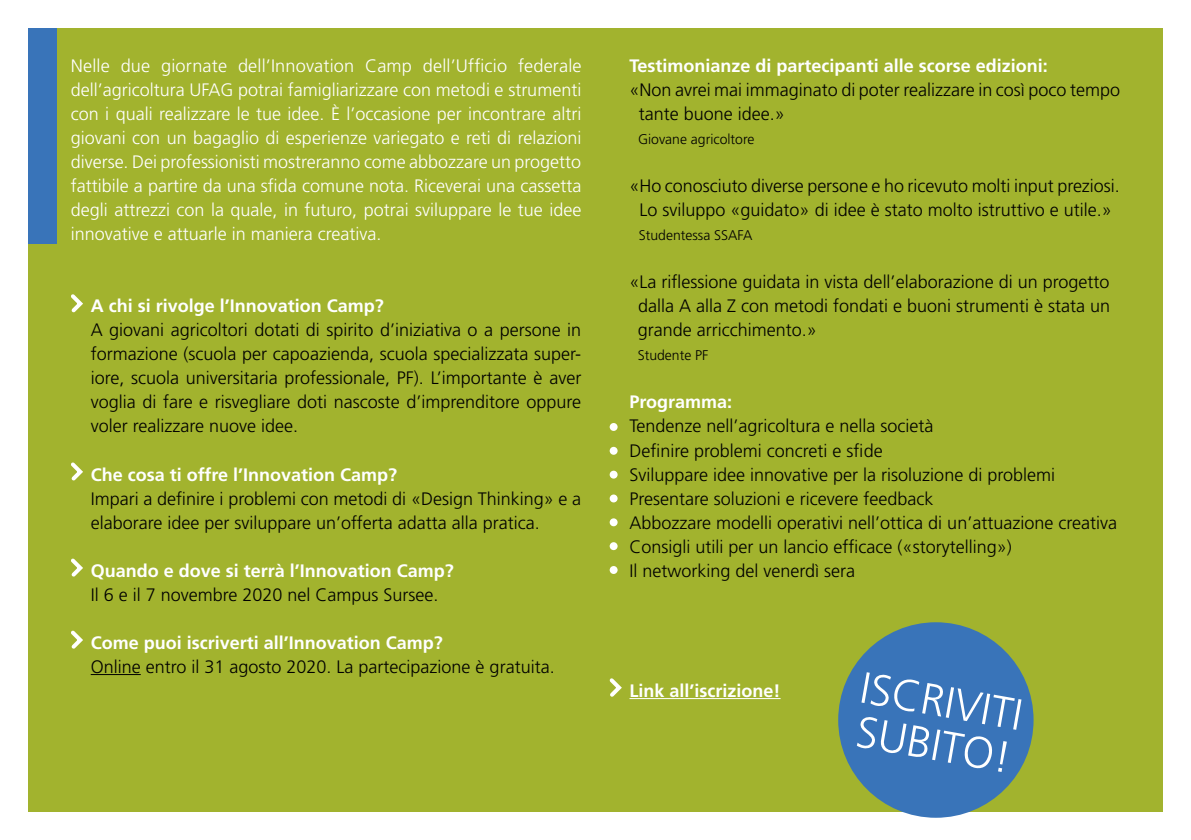
<style>
.page{position:relative;width:1191px;height:840px;background:#fff}
.page>*{position:absolute;margin:0;border:0;box-sizing:border-box;transform-origin:0 0}
.t1{font:300 44px/44px "Frutiger";color:#fff}
.t2{font:300 18px/24px "Frutiger";color:#000}
.t3{font:300 18px/24px "Frutiger";color:#fff;text-align:justify}
.t4{font:700 18px "Frutiger";color:#fff}
.t5{font:300 14px "Frutiger";color:#000}
</style>
<div class="page">
<div style="left:28px;top:28px;width:1134px;height:783px;background:#a2b32e"></div>
<hr style="left:91px;top:673px;width:50px;height:1px;background:#000">
<svg style="left:71px;top:294px;width:12px;height:19px"></svg>
<svg style="left:71px;top:462px;width:12px;height:19px"></svg>
<svg style="left:71px;top:558px;width:12px;height:19px"></svg>
<svg style="left:71px;top:630px;width:12px;height:19px"></svg>
<div style="left:28px;top:28px;width:29px;height:216px;background:#3974b9"></div>
<div style="left:838px;top:622px;width:195px;height:195px;background:#3974b9;border-radius:50%"></div>
<hr style="left:629px;top:697px;width:151px;height:1px;background:#fff">
<svg style="left:609px;top:678px;width:13px;height:19px"></svg>
<div style="left:609px;top:423px;width:8px;height:7px;background:#fff;border-radius:50%"></div>
<div style="left:609px;top:470px;width:8px;height:8px;background:#fff;border-radius:50%"></div>
<div style="left:609px;top:542px;width:8px;height:8px;background:#fff;border-radius:50%"></div>
<svg style="left:609px;top:446px;width:8px;height:8px"></svg>
<div style="left:609px;top:518px;width:8px;height:8px;background:#fff;border-radius:50%"></div>
<div style="left:609px;top:494px;width:8px;height:8px;background:#fff;border-radius:50%"></div>
<svg style="left:609px;top:565px;width:8px;height:8px"></svg>
<p class="t3" style="left:71px;top:54px;width:512px">Nelle due giornate dell’Innovation Camp dell’Ufficio federale dell’agricoltura UFAG potrai famigliarizzare con metodi e strumenti con i quali realizzare le tue idee. È l’occasione per incontrare altri giovani con un bagaglio di esperienze variegato e reti di relazioni diverse. Dei professionisti mostreranno come abbozzare un progetto fattibile a partire da una sfida comune nota. Riceverai una cassetta degli attrezzi con la quale, in futuro, potrai sviluppare le tue idee innovative e attuarle in maniera creativa.</p>
<p class="t4" style="left:91px;top:295px;width:295px">A chi si rivolge l’Innovation Camp?</p>
<p class="t2" style="left:91px;top:318px;width:492px;text-align:justify">A giovani agricoltori dotati di spirito d’iniziativa o a persone in formazione (scuola per capoazienda, scuola specializzata super&shy;iore, scuola universitaria professionale, PF). L’importante è aver voglia di fare e risvegliare doti nascoste d’imprenditore oppure voler realizzare nuove idee.</p>
<p class="t4" style="left:91px;top:463px;width:308px">Che cosa ti offre l’Innovation Camp?</p>
<p class="t2" style="left:91px;top:486px;width:492px">Impari a definire i problemi con metodi di «Design Thinking» e a elaborare idee per sviluppare un’offerta adatta alla pratica.</p>
<p class="t4" style="left:91px;top:559px;width:365px">Quando e dove si terrà l’Innovation Camp?</p>
<p class="t2" style="left:91px;top:582px;width:349px">Il 6 e il 7 novembre 2020 nel Campus Sursee.</p>
<p class="t4" style="left:91px;top:631px;width:354px">Come puoi iscriverti all’Innovation Camp?</p>
<p class="t2" style="left:91px;top:654px;width:465px">Online entro il 31 agosto 2020. La partecipazione è gratuita.</p>
<p class="t4" style="left:629px;top:55px;width:420px">Testimonianze di partecipanti alle scorse edizioni:</p>
<p class="t2" style="left:639px;top:78px;width:483px;text-indent:-9px">«Non avrei mai immaginato di poter realizzare in così poco tempo tante buone idee.»</p>
<p class="t5" style="left:638px;top:131px;width:118px">Giovane agricoltore</p>
<p class="t2" style="left:629px;top:174px;width:492px;text-align:center">«Ho conosciuto diverse persone e ho ricevuto molti input preziosi.<br>Lo sviluppo «guidato» di idee è stato molto istruttivo e utile.»</p>
<p class="t5" style="left:639px;top:227px;width:115px">Studentessa SSAFA</p>
<p class="t2" style="left:637px;top:270px;width:474px;text-align:justify;text-indent:-8px">«La riflessione guidata in vista dell’elaborazione di un progetto dalla A alla Z con metodi fondati e buoni strumenti è stata un grande arricchimento.»</p>
<p class="t5" style="left:637px;top:347px;width:72px">Studente PF</p>
<p class="t4" style="left:629px;top:391px;width:104px">Programma:</p>
<p class="t2" style="left:629px;top:414px;width:489px">Tendenze nell’agricoltura e nella società<br>Definire problemi concreti e sfide<br>Sviluppare idee innovative per la risoluzione di problemi Presentare soluzioni e ricevere feedback<br>Abbozzare modelli operativi nell’ottica di un’attuazione creativa Consigli utili per un lancio efficace («storytelling»)<br>Il networking del venerdì sera</p>
<p class="t4" style="left:629px;top:679px;width:153px">Link all’iscrizione!</p>
<h1 class="t1" style="left:864px;top:664px;width:165px;rotate:10deg">ISCRIVITI<br>SUBITO!</h1>
</div>
